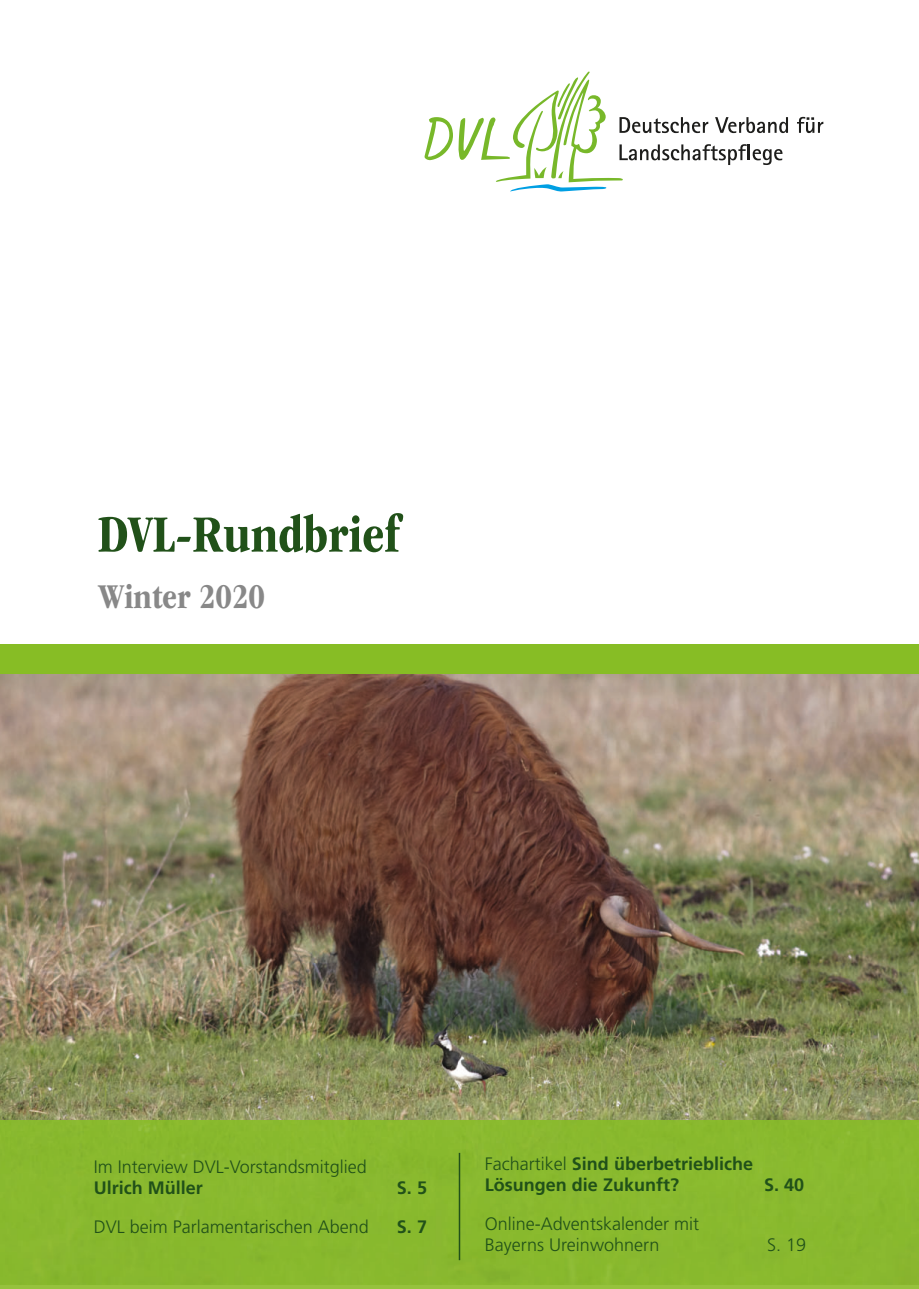
<style>
.page{position:relative;width:919px;height:1289px;background:#fff}
.page>*{position:absolute;margin:0;border:0;box-sizing:border-box;transform-origin:0 0}
.t1{font:700 condensed 54px "ITC Garamond Std";color:#215119}
.t2{font:700 condensed 36px "ITC Garamond Std";color:#888}
.t3{font:300 18px/21.6px "Frutiger LT Std";color:#215119}
.t4{font:700 18px/21.6px "Frutiger LT Std";color:#215119}
.s1{font-weight:300}
</style>
<div class="page">
<img style="left:0;top:674px;width:918px;height:610px">
<svg style="left:797px;top:117px;width:26px;height:16px"></svg>
<svg style="left:424px;top:71px;width:364px;height:121px"></svg>
<div style="left:0;top:644px;width:918px;height:30px;background:#87bd25"></div>
<svg style="left:0;top:1284px;width:918px;height:4px;background:#92bf39"></svg>
<hr style="left:458px;top:1152px;width:2px;height:108px;background:#215119">
<h1 class="t1" style="left:98px;top:508px;width:303px">DVL-Rundbrief</h1>
<h2 class="t2" style="left:99px;top:579px;width:168px">Winter 2020</h2>
<p class="t3" style="left:94px;top:1156px;width:274px">Im Interview DVL-Vorstandsmitglied</p>
<p class="t4" style="left:94px;top:1177px;width:111px">Ulrich Müller</p>
<p class="t4" style="left:397px;top:1177px;width:32px">S. 5</p>
<p class="t3" style="left:94px;top:1216px;width:277px">DVL beim Parlamentarischen Abend</p>
<p class="t4" style="left:397px;top:1216px;width:32px">S. 7</p>
<p class="t4" style="left:485px;top:1152px;width:270px"><span class="s1">Fachartikel</span> Sind überbetriebliche<br>Lösungen die Zukunft?</p>
<p class="t3" style="left:485px;top:1213px;width:216px">Online-Adventskalender mit<br>Bayerns Ureinwohnern</p>
<p class="t4" style="left:764px;top:1174px;width:42px">S. 40</p>
<p class="t3" style="left:767px;top:1234px;width:41px">S. 19</p>
</div>
